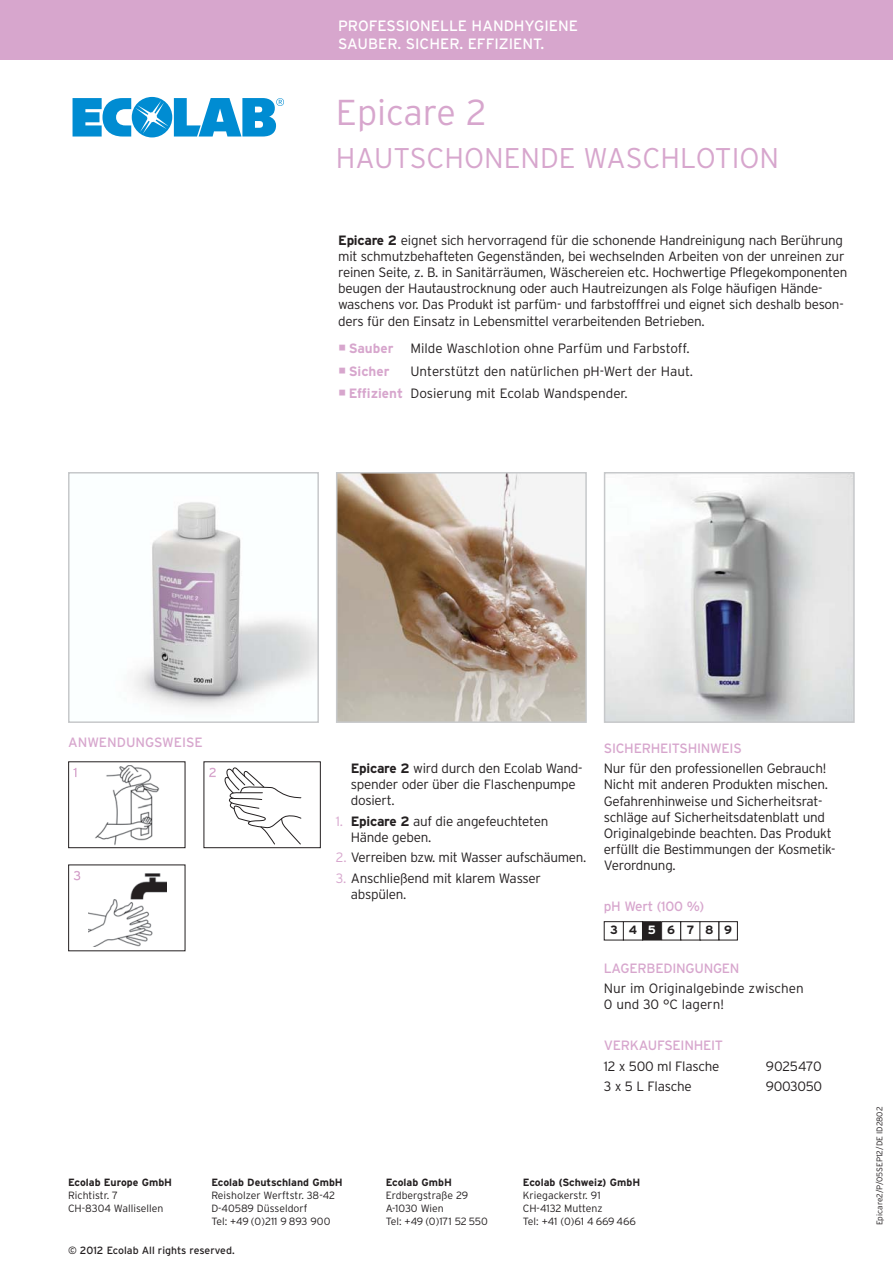
<style>
.page{position:relative;width:893px;height:1263px;background:#fff}
.page>*{position:absolute;margin:0;border:0;box-sizing:border-box;transform-origin:0 0}
.t1{font:300 36px "Interstate";color:#d7a6cd}
.t2{font:300 28.5px "Interstate";color:#d7a6cd}
.t3{font:15px/18px "Interstate";color:#fff}
.t4{font:300 13.5px/16.2px "Interstate";letter-spacing:-.02em;color:#231f20}
.t5{font:300 13.5px/16.2px "Interstate";color:#231f20}
.t6{font:13.5px "Interstate";letter-spacing:-.02em;color:#d7a6cd}
.t7{font:13.5px "Interstate";color:#d7a6cd}
.t8{font:700 13.5px "Interstate";color:#d7a6cd}
.t9{font:700 12px "Interstate";letter-spacing:.905em;color:#231f20}
.t10{font:300 10.5px/12.6px "Interstate";color:#231f20}
.t11{font:700 10.5px "Interstate";color:#231f20}
.t12{font:10.5px "Interstate";color:#231f20}
.t13{font:300 8.25px "Interstate";color:#231f20}
.s1{font-weight:700}
.s2{font-weight:700;color:#d7a6cd}
.s3{color:#d7a6cd}
.s4{color:#fff}
</style>
<div class="page">
<div style="left:0;top:0;width:893px;height:60px;background:#d7a6cd"></div>
<svg style="left:73px;top:97px;width:211px;height:40px"></svg>
<img style="left:134px;top:502px;width:182px;height:207px">
<div style="left:68px;top:472px;width:251px;height:251px;border:2px solid #c6c8ca"></div>
<img style="left:339px;top:475px;width:245px;height:245px">
<div style="left:336px;top:472px;width:251px;height:251px;border:2px solid #c6c8ca"></div>
<img style="left:607px;top:475px;width:245px;height:245px">
<div style="left:604px;top:472px;width:251px;height:251px;border:2px solid #c6c8ca"></div>
<img style="left:95px;top:765px;width:65px;height:81px">
<div style="left:68px;top:761px;width:117px;height:87px;border:1px solid #231f20"></div>
<svg style="left:224px;top:767px;width:78px;height:78px"></svg>
<div style="left:204px;top:761px;width:117px;height:87px;border:1px solid #231f20"></div>
<img style="left:88px;top:873px;width:78px;height:74px">
<svg style="left:73px;top:768px;width:3px;height:9px"></svg>
<svg style="left:74px;top:871px;width:6px;height:9px"></svg>
<svg style="left:209px;top:768px;width:7px;height:9px"></svg>
<div style="left:604px;top:921px;width:20px;height:19px;border:1px solid #231f20"></div>
<div style="left:623px;top:921px;width:20px;height:19px;border:1px solid #231f20"></div>
<div style="left:643px;top:922px;width:17px;height:18px;background:#231f20"></div>
<div style="left:642px;top:921px;width:19px;height:19px;border:1px solid #231f20"></div>
<div style="left:661px;top:921px;width:20px;height:19px;border:1px solid #231f20"></div>
<div style="left:680px;top:921px;width:21px;height:19px;border:1px solid #231f20"></div>
<div style="left:699px;top:921px;width:20px;height:19px;border:1px solid #231f20"></div>
<div style="left:719px;top:921px;width:19px;height:19px;border:1px solid #231f20"></div>
<p class="t3" style="left:338px;top:18px;width:241px">PROFESSIONELLE HANDHYGIENE<br>SAUBER. SICHER. EFFIZIENT.</p>
<h1 class="t1" style="left:336px;top:99px;width:152px">Epicare 2</h1>
<h2 class="t2" style="left:336px;top:147px;width:445px">HAUTSCHONENDE WASCHLOTION</h2>
<p class="t4" style="left:338px;top:233px;width:511px"><span class="s1">Epicare 2</span> eignet sich hervorragend für die schonende Handreinigung nach Berührung mit schmutzbehafteten Gegenständen, bei wechselnden Arbeiten von der unreinen zur reinen Seite, z. B. in Sanitärräumen, Wäschereien etc. Hochwertige Pflegekomponenten beugen der Hautaustrocknung oder auch Hautreizungen als Folge häufigen Hände&shy;waschens vor. Das Produkt ist parfüm- und farbstofffrei und eignet sich deshalb beson&shy;ders für den Einsatz in Lebensmittel verarbeitenden Betrieben.</p>
<p class="t8" style="left:349px;top:343px;width:46px">Sauber</p>
<p class="t5" style="left:410px;top:342px;width:281px">Milde Waschlotion ohne Parfüm und Farbstoff.</p>
<p class="t8" style="left:349px;top:366px;width:42px">Sicher</p>
<p class="t5" style="left:349px;top:361px;width:346px;line-height:22.2px;text-indent:62px">Unterstützt den natürlichen pH-Wert der Haut.<br><span class="s2">Effizient</span> Dosierung mit Ecolab Wandspender.</p>
<p class="t7" style="left:68px;top:737px;width:136px">ANWENDUNGSWEISE</p>
<p class="t4" style="left:351px;top:761px;width:233px"><span class="s1">Epicare 2</span> wird durch den Ecolab Wand&shy;spender oder über die Flaschenpumpe dosiert.</p>
<p class="t4" style="left:351px;top:814px;width:199px;text-indent:-15px"><span class="s3">1.</span> <span class="s1">Epicare 2</span> auf die angefeuchteten<br>Hände geben.</p>
<p class="t4" style="left:336px;top:851px;width:252px"><span class="s3">2.</span> Verreiben bzw. mit Wasser aufschäumen.</p>
<p class="t4" style="left:351px;top:871px;width:192px;text-indent:-15px"><span class="s3">3.</span> Anschließend mit klarem Wasser abspülen.</p>
<p class="t6" style="left:604px;top:743px;width:139px">SICHERHEITSHINWEIS</p>
<p class="t4" style="left:604px;top:761px;width:233px">Nur für den professionellen Gebrauch!<br>Nicht mit anderen Produkten mischen.<br>Gefahrenhinweise und Sicherheitsrat&shy;schläge auf Sicherheitsdatenblatt und Originalgebinde beachten. Das Produkt erfüllt die Bestimmungen der Kosmetik-Verordnung.</p>
<p class="t6" style="left:604px;top:901px;width:102px">pH Wert (100 %)</p>
<p class="t9" style="left:610px;top:926px;width:124px">34<span class="s4">5</span>6789</p>
<p class="t6" style="left:604px;top:963px;width:137px">LAGERBEDINGUNGEN</p>
<p class="t5" style="left:604px;top:981px;width:202px">Nur im Originalgebinde zwischen<br>0 und 30 °C lagern!</p>
<p class="t6" style="left:604px;top:1040px;width:121px">VERKAUFSEINHEIT</p>
<p class="t4" style="left:604px;top:1059px;width:117px">12 x 500 ml Flasche</p>
<p class="t4" style="left:766px;top:1059px;width:57px">9025470</p>
<p class="t4" style="left:604px;top:1079px;width:89px">3 x 5 L Flasche</p>
<p class="t4" style="left:766px;top:1079px;width:58px">9003050</p>
<p class="t11" style="left:68px;top:1179px;width:106px">Ecolab Europe GmbH</p>
<p class="t10" style="left:68px;top:1190px;width:97px">Richtistr. 7<br>CH-8304 Wallisellen</p>
<p class="t11" style="left:211px;top:1179px;width:133px">Ecolab Deutschland GmbH</p>
<p class="t10" style="left:211px;top:1190px;width:125px">Reisholzer Werftstr. 38-42<br>D-40589 Düsseldorf</p>
<p class="t10" style="left:211px;top:1216px;width:121px">Tel: +49 (0)211 9 893 900</p>
<p class="t11" style="left:386px;top:1179px;width:68px">Ecolab GmbH</p>
<p class="t10" style="left:386px;top:1190px;width:84px">Erdbergstraße 29<br>A-1030 Wien</p>
<p class="t10" style="left:386px;top:1216px;width:104px">Tel: +49 (0)171 52 550</p>
<p class="t11" style="left:523px;top:1179px;width:119px">Ecolab (Schweiz) GmbH</p>
<p class="t10" style="left:523px;top:1190px;width:81px">Kriegackerstr. 91<br>CH-4132 Muttenz</p>
<p class="t10" style="left:523px;top:1216px;width:115px">Tel: +41 (0)61 4 669 466</p>
<p class="t12" style="left:68px;top:1247px;width:168px">© 2012 Ecolab All rights reserved.</p>
<p class="t13" style="left:876px;top:1225px;width:120px;rotate:-90deg">Epicare2/P/05SEP12/DE ID2802</p>
</div>
